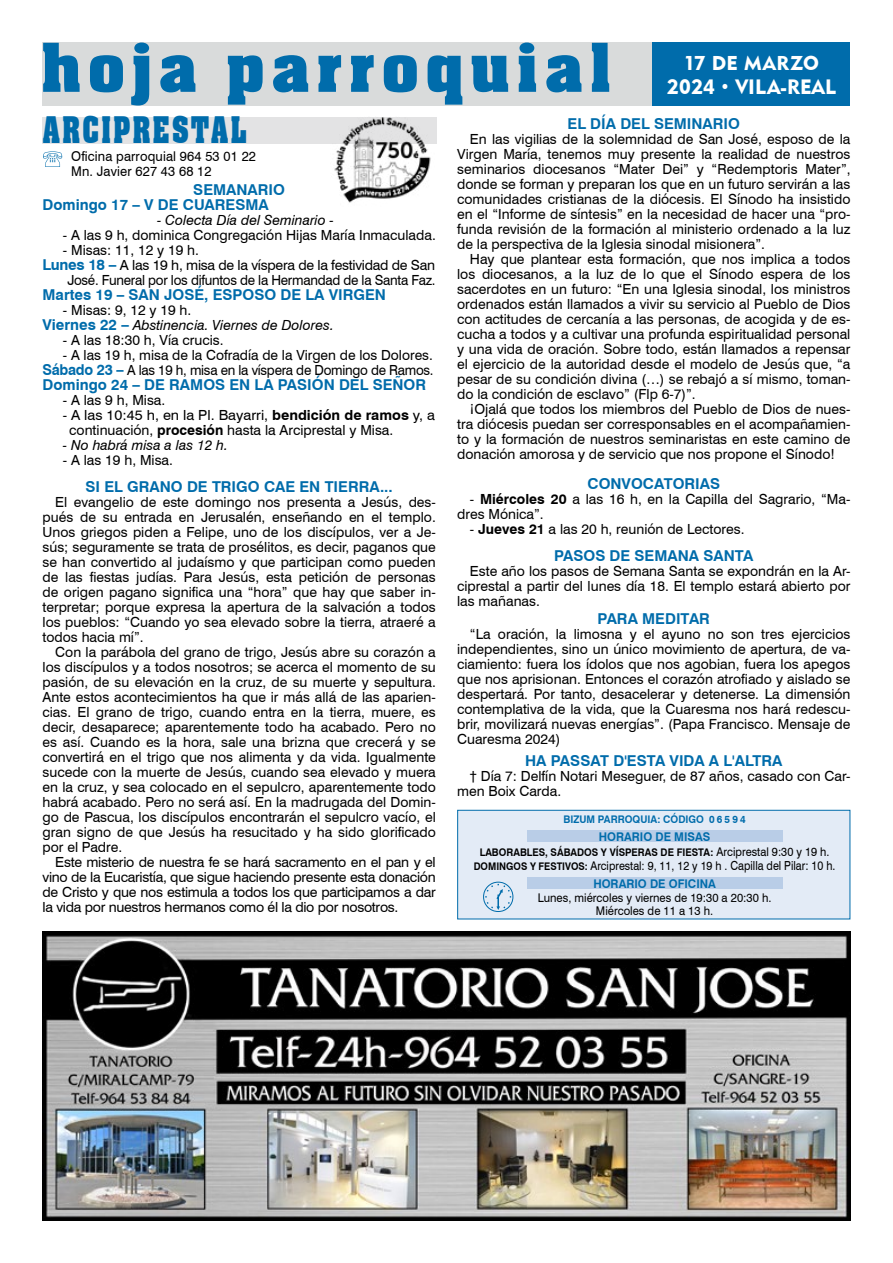
<style>
.page{position:relative;width:893px;height:1263px;background:#fff}
.page>*{position:absolute;margin:0;border:0;box-sizing:border-box;transform-origin:0 0}
.t1{font:700 66px "Aachen BT";letter-spacing:.075em;color:#006cab}
.t2{font:700 35.7px "Aachen BT";letter-spacing:.065em;color:#006cab;scale:.76 1}
.t3{font:20.7px "Geometric 415 BT Black A";color:#fff}
.t4{font:19.95px "Geometric 415 BT Black A";letter-spacing:.01em;color:#fff}
.t5{font:700 15px/15px "Swiss 721 BT";color:#006cab}
.t6{font:13.95px/15px "Swiss 721 BT";color:#000;text-align:justify}
.t7{font:13.95px "Swiss 721 BT";letter-spacing:-.02em;color:#000}
.t8{font:italic 13.95px/15px "Swiss 721 BT";color:#000}
.t9{font:13.5px/14.2px "Swiss 721 BT";letter-spacing:.01em;color:#000;scale:.96 1}
.t10{font:12px/17.7px "Swiss 721 BT";color:#000;text-align:center;scale:.9 1}
.t11{font:12px/13.5px "Swiss 721 BT";color:#000;text-align:center;scale:.94 1}
.t12{font:700 12px "Swiss 721 BT";color:#006cab;scale:.94 1}
.t13{font:700 10.5px "Swiss 721 BT";color:#000;scale:.92 1}
.t14{font:700 10.5px "Swiss 721 BT";color:#006cab;scale:.94 1}
.s1{font-size:30px}
.s2{font-weight:700;font-size:15px;color:#006cab}
.s3{font-style:normal}
.s4{font-weight:700;font-style:normal;font-size:15px;color:#006cab}
.s5{font-weight:700}
.s6{font-weight:400;font-size:12px}
.s7{font-weight:700;font-size:10.5px}
.s8{font-size:12.45px}
.s9{font-weight:700;color:#006cab}
</style>
<div class="page">
<img style="left:43px;top:931px;width:807px;height:289px">
<div style="left:42px;top:118px;width:394px;height:26px;background:#e3e3e4"></div>
<svg style="left:43px;top:151px;width:19px;height:16px"></svg>
<div style="left:42px;top:43px;width:625px;height:63px;background:#d9dbdb"></div>
<div style="left:652px;top:43px;width:198px;height:63px;background:#006cab"></div>
<div style="left:457px;top:810px;width:393px;height:109px;background:#e3ebf6;border:1px solid #006cab"></div>
<div style="left:527px;top:830px;width:255px;height:12px;background:#b9cde7"></div>
<div style="left:527px;top:877px;width:255px;height:11px;background:#b9cde7"></div>
<svg style="left:483px;top:882px;width:30px;height:30px"></svg>
<img style="left:330px;top:117px;width:104px;height:86px">
<h1 class="t1" style="left:40px;top:26px;width:573px">hoja parroquial</h1>
<h3 class="t4" style="left:684px;top:50px;width:137px">17 DE MARZO</h3>
<h3 class="t3" style="left:667px;top:74px;width:170px">2024 <span class="s1">·</span> VILA-REAL</h3>
<h2 class="t2" style="left:42px;top:108px;width:271px">ARCIPRESTAL</h2>
<p class="t9" style="left:71px;top:149px;width:194px">Oficina parroquial 964 53 01 22<br>Mn. Javier 627 43 68 12</p>
<p class="t5" style="left:43px;top:182px;width:244px;text-indent:151px">SEMANARIO<br>Domingo 17 – V DE CUARESMA</p>
<p class="t8" style="left:157px;top:212px;width:178px">- Colecta Día del Seminario -</p>
<p class="t6" style="left:63px;top:227px;width:374px">- A las 9 h, dominica Congregación Hijas María Inmaculada.</p>
<p class="t6" style="left:63px;top:242px;width:138px">- Misas: 11, 12 y 19 h.</p>
<p class="t7" style="left:43px;top:256px;width:394px"><span class="s2">Lunes 18 –</span> A las 19 h, misa de la víspera de la festividad de San</p>
<p class="t7" style="left:67px;top:271px;width:370px">José. Funeral por los difuntos de la Hermandad de la Santa Faz.</p>
<p class="t5" style="left:43px;top:287px;width:345px">Martes 19 – SAN JOSÉ, ESPOSO DE LA VIRGEN</p>
<p class="t8" style="left:43px;top:302px;width:293px;text-indent:20px"><span class="s3">- Misas: 9, 12 y 19 h.<br></span><span class="s4">Viernes 22 –</span> Abstinencia. Viernes de Dolores.</p>
<p class="t6" style="left:63px;top:332px;width:162px">- A las 18:30 h, Vía crucis.</p>
<p class="t6" style="left:43px;top:347px;width:393px;text-align:right">- A las 19 h, misa de la Cofradía de la Virgen de los Dolores.<br><span class="s2">Sábado 23 –</span> A las 19 h, misa en la víspera de Domingo de Ramos.</p>
<p class="t5" style="left:43px;top:377px;width:385px">Domingo 24 – DE RAMOS EN LA PASIÓN DEL SEÑOR</p>
<p class="t6" style="left:63px;top:392px;width:104px">- A las 9 h, Misa.</p>
<p class="t6" style="left:69px;top:407px;width:367px;text-indent:-6px">- A las 10:45 h, en la Pl. Bayarri, <span class="s5">bendición de ramos</span> y, a continuación, <span class="s5">procesión</span> hasta la Arciprestal y Misa.</p>
<p class="t8" style="left:63px;top:437px;width:166px">- No habrá misa a las 12 h.</p>
<p class="t6" style="left:63px;top:452px;width:112px">- A las 19 h, Misa.</p>
<p class="t5" style="left:86px;top:479px;width:309px">SI EL GRANO DE TRIGO CAE EN TIERRA...</p>
<p class="t6" style="left:43px;top:494px;width:395px;text-indent:13px">El evangelio de este domingo nos presenta a Jesús, des&shy;pués de su entrada en Jerusalén, enseñando en el templo.<br>Unos griegos piden a Felipe, uno de los discípulos, ver a Je&shy;sús; seguramente se trata de prosélitos, es decir, paganos que se han convertido al judaísmo y que participan como pueden de las fiestas judías. Para Jesús, esta petición de personas de origen pagano significa una “hora” que hay que saber in&shy;terpretar; porque expresa la apertura de la salvación a todos los pueblos: “Cuando yo sea elevado sobre la tierra, atraeré a todos hacia mí”.</p>
<p class="t6" style="left:43px;top:644px;width:395px;text-indent:13px">Con la parábola del grano de trigo, Jesús abre su corazón a los discípulos y a todos nosotros; se acerca el momento de su pasión, de su elevación en la cruz, de su muerte y sepultura.<br>Ante estos acontecimientos ha que ir más allá de las aparien&shy;cias. El grano de trigo, cuando entra en la tierra, muere, es decir, desaparece; aparentemente todo ha acabado. Pero no es así. Cuando es la hora, sale una brizna que crecerá y se convertirá en el trigo que nos alimenta y da vida. Igualmente sucede con la muerte de Jesús, cuando sea elevado y muera en la cruz, y sea colocado en el sepulcro, aparentemente todo habrá acabado. Pero no será así. En la madrugada del Domin&shy;go de Pascua, los discípulos encontrarán el sepulcro vacío, el gran signo de que Jesús ha resucitado y ha sido glorificado por el Padre.</p>
<p class="t6" style="left:43px;top:854px;width:395px;text-indent:13px">Este misterio de nuestra fe se hará sacramento en el pan y el vino de la Eucaristía, que sigue haciendo presente esta donación de Cristo y que nos estimula a todos los que participamos a dar la vida por nuestros hermanos como él la dio por nosotros.</p>
<p class="t5" style="left:568px;top:116px;width:174px">EL DÍA DEL SEMINARIO</p>
<p class="t6" style="left:457px;top:131px;width:395px;text-indent:13px">En las vigilias de la solemnidad de San José, esposo de la Virgen María, tenemos muy presente la realidad de nuestros seminarios diocesanos “Mater Dei” y “Redemptoris Mater”, donde se forman y preparan los que en un futuro servirán a las comunidades cristianas de la diócesis. El Sínodo ha insistido en el “Informe de síntesis” en la necesidad de hacer una “pro&shy;funda revisión de la formación al ministerio ordenado a la luz de la perspectiva de la Iglesia sinodal misionera”.</p>
<p class="t6" style="left:457px;top:251px;width:395px;text-indent:13px">Hay que plantear esta formación, que nos implica a todos los diocesanos, a la luz de lo que el Sínodo espera de los sacerdotes en un futuro: “En una Iglesia sinodal, los ministros ordenados están llamados a vivir su servicio al Pueblo de Dios con actitudes de cercanía a las personas, de acogida y de es&shy;cucha a todos y a cultivar una profunda espiritualidad personal y una vida de oración. Sobre todo, están llamados a repensar el ejercicio de la autoridad desde el modelo de Jesús que, “a pesar de su condición divina (…) se rebajó a sí mismo, toman&shy;do la condición de esclavo” (Flp 6-7)”.</p>
<p class="t6" style="left:457px;top:401px;width:395px;text-indent:13px">¡Ojalá que todos los miembros del Pueblo de Dios de nues&shy;tra diócesis puedan ser corresponsables en el acompañamien&shy;to y la formación de nuestros seminaristas en este camino de donación amorosa y de servicio que nos propone el Sínodo!</p>
<p class="t5" style="left:587px;top:476px;width:134px">CONVOCATORIAS</p>
<p class="t6" style="left:457px;top:491px;width:395px;text-indent:13px">- <span class="s5">Miércoles 20</span> a las 16 h, en la Capilla del Sagrario, “Ma&shy;dres Mónica”.</p>
<p class="t6" style="left:470px;top:521px;width:276px">- <span class="s5">Jueves 21</span> a las 20 h, reunión de Lectores.</p>
<p class="t5" style="left:554px;top:548px;width:201px">PASOS DE SEMANA SANTA</p>
<p class="t6" style="left:457px;top:563px;width:395px;text-indent:13px">Este año los pasos de Semana Santa se expondrán en la Ar&shy;ciprestal a partir del lunes día 18. El templo estará abierto por las mañanas.</p>
<p class="t5" style="left:598px;top:611px;width:114px">PARA MEDITAR</p>
<p class="t6" style="left:457px;top:626px;width:395px;text-indent:13px">“La oración, la limosna y el ayuno no son tres ejercicios independientes, sino un único movimiento de apertura, de va&shy;ciamiento: fuera los ídolos que nos agobian, fuera los apegos que nos aprisionan. Entonces el corazón atrofiado y aislado se despertará. Por tanto, desacelerar y detenerse. La dimensión contemplativa de la vida, que la Cuaresma nos hará redescu&shy;brir, movilizará nuevas energías”. (Papa Francisco. Mensaje de Cuaresma 2024)</p>
<p class="t5" style="left:525px;top:753px;width:259px">HA PASSAT D'ESTA VIDA A L'ALTRA</p>
<p class="t6" style="left:457px;top:769px;width:395px;text-indent:13px">† Día 7: Delfín Notari Meseguer, de 87 años, casado con Car&shy;men Boix Carda.</p>
<p class="t14" style="left:564px;top:812px;width:195px">BIZUM PARROQUIA: CÓDIGO 0 6 5 9 4</p>
<p class="t12" style="left:599px;top:829px;width:120px">HORARIO DE MISAS</p>
<p class="t13" style="left:480px;top:846px;width:382px">LABORABLES, SÁBADOS Y VÍSPERAS DE FIESTA: <span class="s6">Arciprestal 9:30 y 19 h.</span></p>
<p class="t10" style="left:474px;top:857px;width:403px"><span class="s7">DOMINGOS Y FESTIVOS:</span> Arciprestal: 9, 11, 12 y 19 h . <span class="s8">Capilla del Pilar: 10 h.<br></span><span class="s9">HORARIO DE OFICINA</span></p>
<p class="t11" style="left:538px;top:891px;width:250px">Lunes, miércoles y viernes de 19:30 a 20:30 h.<br>Miércoles de 11 a 13 h.</p>
</div>
